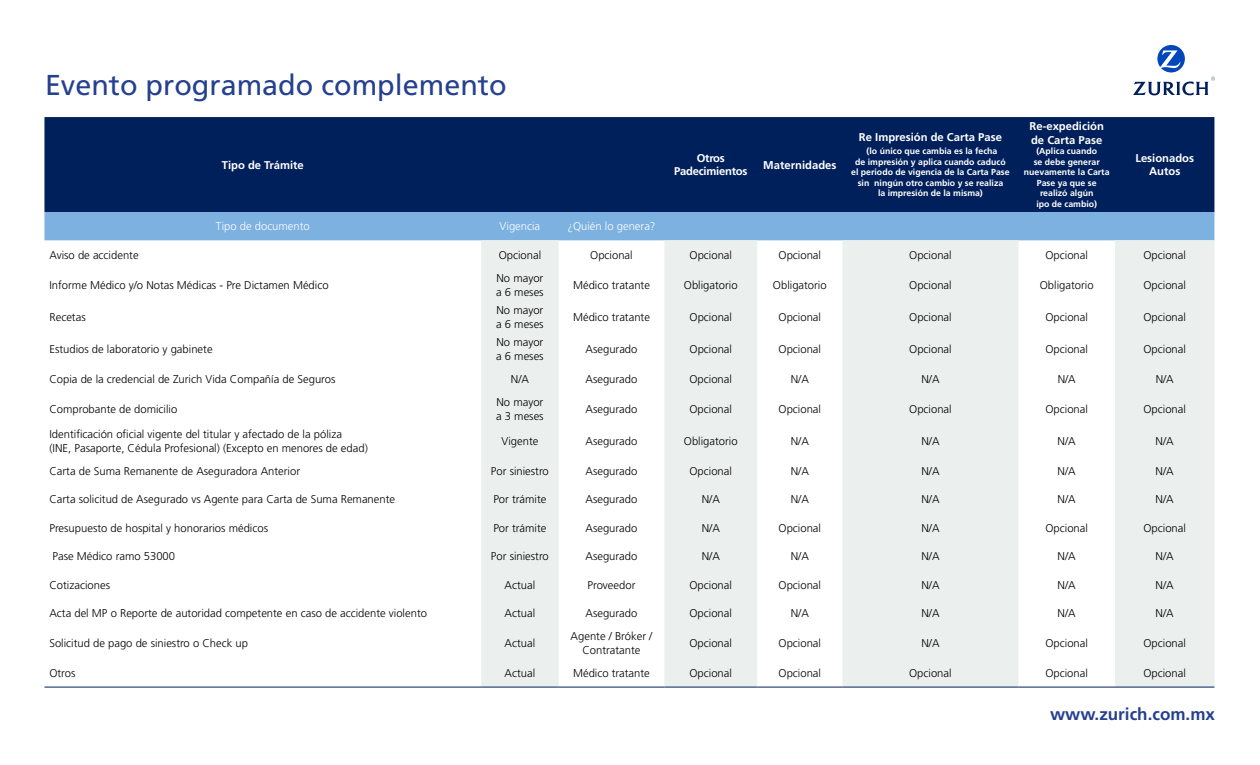
<style>
.page{position:relative;width:1260px;height:765px;background:#fff}
.page>*{position:absolute;margin:0;border:0;box-sizing:border-box;transform-origin:0 0}
.t1{font:28.75px "Frutiger LT Std";color:#25408f}
.t2{font:700 17px "Frutiger LT Std";color:#25408f}
.t3{font:300 11.25px/13.5px "Frutiger LT Std";color:#000}
.t4{font:700 11.25px/13.5px "Frutiger LT Std";color:#fff}
.t5{font:300 11.25px "Frutiger LT Std";color:#fff}
.t6{font:700 11.25px/13.5px "Frutiger LT Std";letter-spacing:-.02em;color:#fff;text-align:center}
.t7{font:700 8.75px/10.5px "Frutiger LT Std";color:#fff;text-align:center}
</style>
<div class="page">
<svg style="left:1133px;top:45px;width:82px;height:50px"></svg>
<div style="left:44px;top:117px;width:1170px;height:95px;background:#00205c"></div>
<div style="left:44px;top:212px;width:1170px;height:28px;background:#7db1df"></div>
<svg style="left:481px;top:240px;width:733px;height:447px;fill:#ebf0ef"></svg>
<hr style="left:44px;top:687px;width:437px;height:1px;background:#00205c">
<hr style="left:481px;top:687px;width:78px;height:1px;background:#00205c">
<hr style="left:559px;top:687px;width:105px;height:1px;background:#00205c">
<hr style="left:664px;top:687px;width:93px;height:1px;background:#00205c">
<hr style="left:757px;top:687px;width:85px;height:1px;background:#00205c">
<hr style="left:842px;top:687px;width:176px;height:1px;background:#00205c">
<hr style="left:1018px;top:687px;width:97px;height:1px;background:#00205c">
<hr style="left:1115px;top:687px;width:99px;height:1px;background:#00205c">
<h1 class="t1" style="left:45px;top:69px;width:463px">Evento programado complemento</h1>
<p class="t4" style="left:222px;top:158px;width:84px">Tipo de Trámite</p>
<p class="t6" style="left:674px;top:151px;width:75px">Otros<br>Padecimientos</p>
<p class="t4" style="left:763px;top:158px;width:75px">Maternidades</p>
<p class="t5" style="left:216px;top:220px;width:96px">Tipo de documento</p>
<p class="t5" style="left:500px;top:220px;width:42px">Vigencia</p>
<p class="t5" style="left:567px;top:220px;width:90px">¿Quién lo genera?</p>
<p class="t4" style="left:859px;top:130px;width:144px">Re Impresión de Carta Pase</p>
<p class="t7" style="left:851px;top:146px;width:160px">(lo único que cambia es la fecha<br>de impresión y aplica cuando caducó el periodo de vigencia de la Carta Pase sin ningún otro cambio y se realiza<br>la impresión de la misma)</p>
<p class="t4" style="left:1030px;top:120px;width:76px">Re-expedición de Carta Pase</p>
<p class="t7" style="left:1024px;top:146px;width:87px">(Aplica cuando<br>se debe generar nuevamente la Carta<br>Pase ya que se realizó algún<br>ipo de cambio)</p>
<p class="t4" style="left:1135px;top:151px;width:60px;text-align:center">Lesionados<br>Autos</p>
<p class="t3" style="left:49px;top:248px;width:91px">Aviso de accidente</p>
<p class="t3" style="left:499px;top:248px;width:44px">Opcional</p>
<p class="t3" style="left:590px;top:248px;width:44px">Opcional</p>
<p class="t3" style="left:690px;top:248px;width:44px">Opcional</p>
<p class="t3" style="left:779px;top:248px;width:44px">Opcional</p>
<p class="t3" style="left:909px;top:248px;width:44px">Opcional</p>
<p class="t3" style="left:1045px;top:248px;width:44px">Opcional</p>
<p class="t3" style="left:1143px;top:248px;width:44px">Opcional</p>
<p class="t3" style="left:49px;top:278px;width:281px">Informe Médico y/o Notas Médicas - Pre Dictamen Médico</p>
<p class="t3" style="left:496px;top:272px;width:49px">No mayor a 6 meses</p>
<p class="t3" style="left:573px;top:278px;width:78px">Médico tratante</p>
<p class="t3" style="left:684px;top:278px;width:55px">Obligatorio</p>
<p class="t3" style="left:773px;top:278px;width:55px">Obligatorio</p>
<p class="t3" style="left:909px;top:278px;width:44px">Opcional</p>
<p class="t3" style="left:1040px;top:278px;width:55px">Obligatorio</p>
<p class="t3" style="left:1143px;top:278px;width:44px">Opcional</p>
<p class="t3" style="left:49px;top:310px;width:38px">Recetas</p>
<p class="t3" style="left:496px;top:304px;width:49px">No mayor a 6 meses</p>
<p class="t3" style="left:573px;top:310px;width:78px">Médico tratante</p>
<p class="t3" style="left:690px;top:310px;width:44px">Opcional</p>
<p class="t3" style="left:779px;top:310px;width:44px">Opcional</p>
<p class="t3" style="left:909px;top:310px;width:44px">Opcional</p>
<p class="t3" style="left:1045px;top:310px;width:44px">Opcional</p>
<p class="t3" style="left:1143px;top:310px;width:44px">Opcional</p>
<p class="t3" style="left:49px;top:342px;width:165px">Estudios de laboratorio y gabinete</p>
<p class="t3" style="left:496px;top:336px;width:49px">No mayor a 6 meses</p>
<p class="t3" style="left:586px;top:342px;width:53px">Asegurado</p>
<p class="t3" style="left:690px;top:342px;width:44px">Opcional</p>
<p class="t3" style="left:779px;top:342px;width:44px">Opcional</p>
<p class="t3" style="left:909px;top:342px;width:44px">Opcional</p>
<p class="t3" style="left:1045px;top:342px;width:44px">Opcional</p>
<p class="t3" style="left:1143px;top:342px;width:44px">Opcional</p>
<p class="t3" style="left:49px;top:372px;width:287px">Copia de la credencial de Zurich Vida Compañía de Seguros</p>
<p class="t3" style="left:511px;top:372px;width:20px">N/A</p>
<p class="t3" style="left:586px;top:372px;width:53px">Asegurado</p>
<p class="t3" style="left:690px;top:372px;width:44px">Opcional</p>
<p class="t3" style="left:791px;top:372px;width:20px">N/A</p>
<p class="t3" style="left:921px;top:372px;width:20px">N/A</p>
<p class="t3" style="left:1058px;top:372px;width:20px">N/A</p>
<p class="t3" style="left:1156px;top:372px;width:20px">N/A</p>
<p class="t3" style="left:49px;top:403px;width:129px">Comprobante de domicilio</p>
<p class="t3" style="left:496px;top:396px;width:49px">No mayor a 3 meses</p>
<p class="t3" style="left:586px;top:403px;width:53px">Asegurado</p>
<p class="t3" style="left:690px;top:403px;width:44px">Opcional</p>
<p class="t3" style="left:779px;top:403px;width:44px">Opcional</p>
<p class="t3" style="left:909px;top:403px;width:44px">Opcional</p>
<p class="t3" style="left:1045px;top:403px;width:44px">Opcional</p>
<p class="t3" style="left:1143px;top:403px;width:44px">Opcional</p>
<p class="t3" style="left:49px;top:428px;width:320px">Identificación oficial vigente del titular y afectado de la póliza<br>(INE, Pasaporte, Cédula Profesional) (Excepto en menores de edad)</p>
<p class="t3" style="left:501px;top:435px;width:38px">Vigente</p>
<p class="t3" style="left:586px;top:435px;width:53px">Asegurado</p>
<p class="t3" style="left:684px;top:435px;width:55px">Obligatorio</p>
<p class="t3" style="left:791px;top:435px;width:20px">N/A</p>
<p class="t3" style="left:921px;top:435px;width:20px">N/A</p>
<p class="t3" style="left:1058px;top:435px;width:20px">N/A</p>
<p class="t3" style="left:1156px;top:435px;width:20px">N/A</p>
<p class="t3" style="left:49px;top:465px;width:252px">Carta de Suma Remanente de Aseguradora Anterior</p>
<p class="t3" style="left:491px;top:465px;width:59px">Por siniestro</p>
<p class="t3" style="left:586px;top:465px;width:53px">Asegurado</p>
<p class="t3" style="left:690px;top:465px;width:44px">Opcional</p>
<p class="t3" style="left:791px;top:465px;width:20px">N/A</p>
<p class="t3" style="left:921px;top:465px;width:20px">N/A</p>
<p class="t3" style="left:1058px;top:465px;width:20px">N/A</p>
<p class="t3" style="left:1156px;top:465px;width:20px">N/A</p>
<p class="t3" style="left:49px;top:493px;width:347px">Carta solicitud de Asegurado vs Agente para Carta de Suma Remanente</p>
<p class="t3" style="left:493px;top:493px;width:55px">Por trámite</p>
<p class="t3" style="left:586px;top:493px;width:53px">Asegurado</p>
<p class="t3" style="left:702px;top:493px;width:20px">N/A</p>
<p class="t3" style="left:791px;top:493px;width:20px">N/A</p>
<p class="t3" style="left:921px;top:493px;width:20px">N/A</p>
<p class="t3" style="left:1058px;top:493px;width:20px">N/A</p>
<p class="t3" style="left:1156px;top:493px;width:20px">N/A</p>
<p class="t3" style="left:49px;top:521px;width:220px">Presupuesto de hospital y honorarios médicos</p>
<p class="t3" style="left:493px;top:521px;width:55px">Por trámite</p>
<p class="t3" style="left:586px;top:521px;width:53px">Asegurado</p>
<p class="t3" style="left:702px;top:521px;width:20px">N/A</p>
<p class="t3" style="left:779px;top:521px;width:44px">Opcional</p>
<p class="t3" style="left:921px;top:521px;width:20px">N/A</p>
<p class="t3" style="left:1045px;top:521px;width:44px">Opcional</p>
<p class="t3" style="left:1143px;top:521px;width:44px">Opcional</p>
<p class="t3" style="left:53px;top:550px;width:124px">Pase Médico ramo 53000</p>
<p class="t3" style="left:491px;top:550px;width:59px">Por siniestro</p>
<p class="t3" style="left:586px;top:550px;width:53px">Asegurado</p>
<p class="t3" style="left:702px;top:550px;width:20px">N/A</p>
<p class="t3" style="left:791px;top:550px;width:20px">N/A</p>
<p class="t3" style="left:921px;top:550px;width:20px">N/A</p>
<p class="t3" style="left:1058px;top:550px;width:20px">N/A</p>
<p class="t3" style="left:1156px;top:550px;width:20px">N/A</p>
<p class="t3" style="left:49px;top:578px;width:62px">Cotizaciones</p>
<p class="t3" style="left:505px;top:578px;width:32px">Actual</p>
<p class="t3" style="left:588px;top:578px;width:49px">Proveedor</p>
<p class="t3" style="left:690px;top:578px;width:44px">Opcional</p>
<p class="t3" style="left:779px;top:578px;width:44px">Opcional</p>
<p class="t3" style="left:921px;top:578px;width:20px">N/A</p>
<p class="t3" style="left:1058px;top:578px;width:20px">N/A</p>
<p class="t3" style="left:1156px;top:578px;width:20px">N/A</p>
<p class="t3" style="left:49px;top:606px;width:379px">Acta del MP o Reporte de autoridad competente en caso de accidente violento</p>
<p class="t3" style="left:505px;top:606px;width:32px">Actual</p>
<p class="t3" style="left:586px;top:606px;width:53px">Asegurado</p>
<p class="t3" style="left:690px;top:606px;width:44px">Opcional</p>
<p class="t3" style="left:791px;top:606px;width:20px">N/A</p>
<p class="t3" style="left:921px;top:606px;width:20px">N/A</p>
<p class="t3" style="left:1058px;top:606px;width:20px">N/A</p>
<p class="t3" style="left:1156px;top:606px;width:20px">N/A</p>
<p class="t3" style="left:49px;top:637px;width:200px">Solicitud de pago de siniestro o Check up</p>
<p class="t3" style="left:505px;top:637px;width:32px">Actual</p>
<p class="t3" style="left:571px;top:630px;width:83px;text-align:center">Agente / Bróker /<br>Contratante</p>
<p class="t3" style="left:690px;top:637px;width:44px">Opcional</p>
<p class="t3" style="left:779px;top:637px;width:44px">Opcional</p>
<p class="t3" style="left:921px;top:637px;width:20px">N/A</p>
<p class="t3" style="left:1045px;top:637px;width:44px">Opcional</p>
<p class="t3" style="left:1143px;top:637px;width:44px">Opcional</p>
<p class="t3" style="left:49px;top:667px;width:28px">Otros</p>
<p class="t3" style="left:505px;top:667px;width:32px">Actual</p>
<p class="t3" style="left:573px;top:667px;width:78px">Médico tratante</p>
<p class="t3" style="left:690px;top:667px;width:44px">Opcional</p>
<p class="t3" style="left:779px;top:667px;width:44px">Opcional</p>
<p class="t3" style="left:909px;top:667px;width:44px">Opcional</p>
<p class="t3" style="left:1045px;top:667px;width:44px">Opcional</p>
<p class="t3" style="left:1143px;top:667px;width:44px">Opcional</p>
<h2 class="t2" style="left:1050px;top:704px;width:166px">www.zurich.com.mx</h2>
</div>
